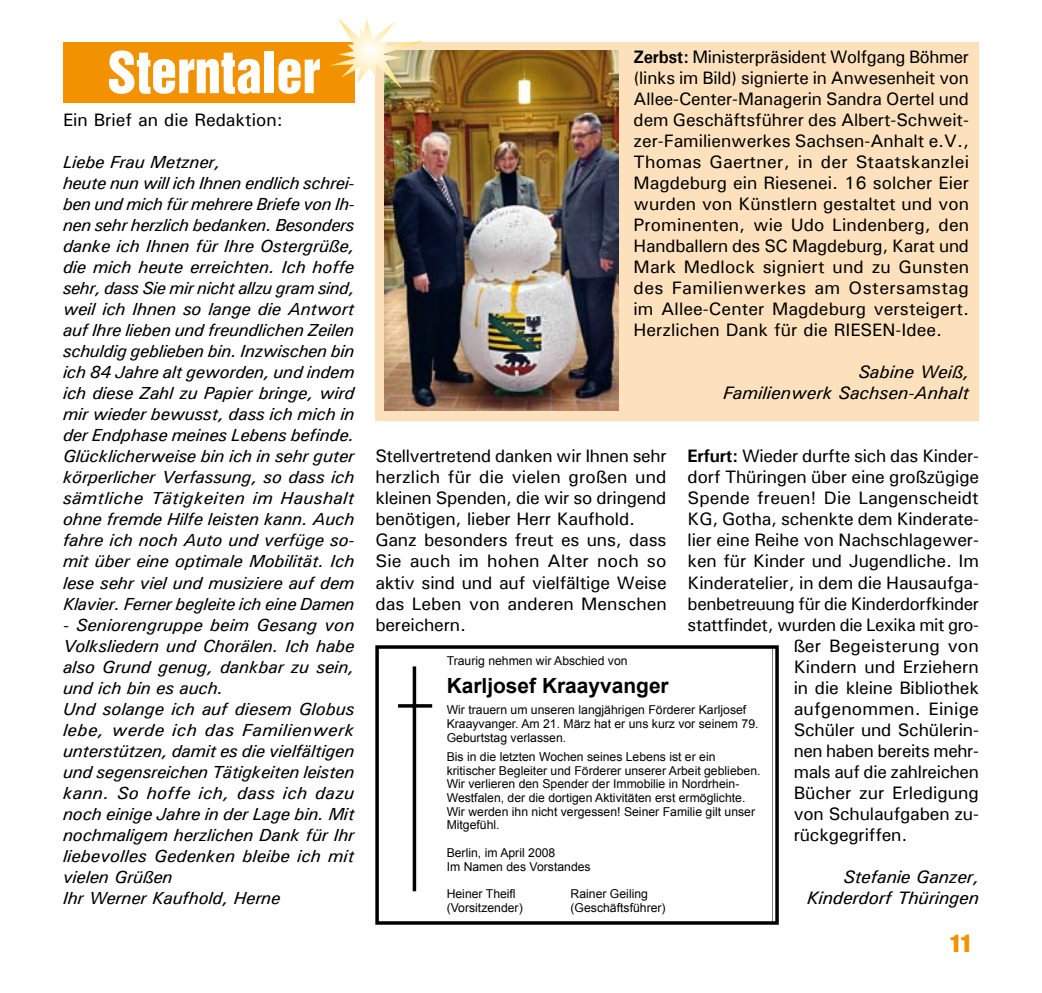
<style>
.page{position:relative;width:1042px;height:993px;background:#fff}
.page>*{position:absolute;margin:0;border:0;box-sizing:border-box;transform-origin:0 0}
.t1{font:52.5px "Helvetica Inserat";color:#fff}
.t2{font:900 condensed 24.5px "Helvetica Neue";color:#f39200}
.t3{font:700 21px "Arial";color:#000203}
.t4{font:500 18.03px/21px "Univers";letter-spacing:-.01em;color:#000}
.t5{font:italic 500 18.03px/21px "Univers";color:#000;text-align:right}
.t6{font:500 18.03px "Univers";letter-spacing:.01em;color:#000}
.t7{font:italic 500 17.5px/21px "Univers";letter-spacing:-.01em;color:#000}
.t8{font:12.25px/13.8px "Arial";color:#000203}
.s1{font-weight:700}
</style>
<div class="page">
<div style="left:63px;top:42px;width:291px;height:61px;background:#f39200"></div>
<div style="left:375px;top:42px;width:604px;height:378px;background:#fde1bc"></div>
<img style="left:384px;top:51px;width:235px;height:359px">
<svg style="left:375px;top:645px;width:404px;height:280px"></svg>
<svg style="left:330px;top:19px;width:95px;height:70px"></svg>
<h1 class="t1" style="left:107px;top:41px;width:214px">Sterntaler</h1>
<p class="t4" style="left:633px;top:46px;width:337px;text-align:justify"><span class="s1">Zerbst:</span> Ministerpräsident Wolfgang Böhmer (links im Bild) signierte in Anwesenheit von Allee-Center-Managerin Sandra Oertel und dem Geschäftsführer des Albert-Schweit&shy;zer-Familienwerkes Sachsen-Anhalt e.V., Thomas Gaertner, in der Staatskanzlei Magdeburg ein Riesenei. 16 solcher Eier wurden von Künstlern gestaltet und von Prominenten, wie Udo Lindenberg, den Handballern des SC Magdeburg, Karat und Mark Medlock signiert und zu Gunsten des Familienwerkes am Ostersamstag im Allee-Center Magdeburg versteigert.<br>Herzlichen Dank für die RIESEN-Idee.</p>
<p class="t5" style="left:723px;top:361px;width:247px">Sabine Weiß,<br>Familienwerk Sachsen-Anhalt</p>
<p class="t4" style="left:63px;top:109px;width:221px">Ein Brief an die Redaktion:</p>
<p class="t7" style="left:63px;top:151px;width:293px">Liebe Frau Metzner,<br>heute nun will ich Ihnen endlich schrei&shy;ben und mich für mehrere Briefe von Ih&shy;nen sehr herzlich bedanken. Besonders danke ich Ihnen für Ihre Ostergrüße, die mich heute erreichten. Ich hoffe sehr, dass Sie mir nicht allzu gram sind, weil ich Ihnen so lange die Antwort auf Ihre lieben und freundlichen Zeilen schuldig geblieben bin. Inzwischen bin ich 84 Jahre alt geworden, und indem ich diese Zahl zu Papier bringe, wird mir wieder bewusst, dass ich mich in der Endphase meines Lebens befinde.<br>Glücklicherweise bin ich in sehr guter körperlicher Verfassung, so dass ich sämtliche Tätigkeiten im Haushalt ohne fremde Hilfe leisten kann. Auch fahre ich noch Auto und verfüge so&shy;mit über eine optimale Mobilität. Ich lese sehr viel und musiziere auf dem Klavier. Ferner begleite ich eine Damen</p>
<p class="t7" style="left:63px;top:613px;width:293px">- Seniorengruppe beim Gesang von<br>Volksliedern und Chorälen. Ich habe also Grund genug, dankbar zu sein, und ich bin es auch.<br>Und solange ich auf diesem Globus lebe, werde ich das Familienwerk unterstützen, damit es die vielfältigen und segensreichen Tätigkeiten leisten kann. So hoffe ich, dass ich dazu noch einige Jahre in der Lage bin. Mit nochmaligem herzlichen Dank für Ihr liebevolles Gedenken bleibe ich mit vielen Grüßen<br>Ihr Werner Kaufhold, Herne</p>
<p class="t4" style="left:375px;top:445px;width:293px">Stellvertretend danken wir Ihnen sehr herzlich für die vielen großen und kleinen Spenden, die wir so dringend benötigen, lieber Herr Kaufhold.<br>Ganz besonders freut es uns, dass<br>Sie auch im hohen Alter noch so aktiv sind und auf vielfältige Weise das Leben von anderen Menschen bereichern.</p>
<p class="t4" style="left:687px;top:445px;width:293px"><span class="s1">Erfurt:</span> Wieder durfte sich das Kinder-</p>
<p class="t4" style="left:687px;top:466px;width:293px">dorf Thüringen über eine großzügige</p>
<p class="t4" style="left:687px;top:487px;width:293px">Spende freuen! Die Langenscheidt</p>
<p class="t4" style="left:687px;top:508px;width:293px">KG, Gotha, schenkte dem Kinderate-</p>
<p class="t4" style="left:687px;top:529px;width:293px">lier eine Reihe von Nachschlagewer-</p>
<p class="t4" style="left:687px;top:550px;width:293px">ken für Kinder und Jugendliche. Im</p>
<p class="t4" style="left:687px;top:571px;width:293px">Kinderatelier, in dem die Hausaufga-</p>
<p class="t4" style="left:687px;top:592px;width:293px">benbetreuung für die Kinderdorfkinder</p>
<p class="t4" style="left:687px;top:613px;width:293px">stattfindet, wurden die Lexika mit gro-</p>
<p class="t6" style="left:793px;top:633px;width:187px">ßer Begeisterung von</p>
<p class="t4" style="left:793px;top:655px;width:187px">Kindern und Erziehern</p>
<p class="t4" style="left:793px;top:676px;width:187px">in die kleine Bibliothek</p>
<p class="t4" style="left:793px;top:697px;width:187px">aufgenommen. Einige</p>
<p class="t4" style="left:793px;top:718px;width:187px">Schüler und Schülerin-</p>
<p class="t4" style="left:793px;top:739px;width:187px">nen haben bereits mehr-</p>
<p class="t4" style="left:793px;top:760px;width:187px">mals auf die zahlreichen</p>
<p class="t4" style="left:793px;top:781px;width:187px">Bücher zur Erledigung</p>
<p class="t4" style="left:793px;top:802px;width:187px">von Schulaufgaben zu-</p>
<p class="t4" style="left:793px;top:823px;width:115px">rückgegriffen.</p>
<p class="t5" style="left:807px;top:865px;width:174px">Stefanie Ganzer,<br>Kinderdorf Thüringen</p>
<p class="t8" style="left:447px;top:654px;width:182px">Traurig nehmen wir Abschied von</p>
<p class="t8" style="left:447px;top:702px;width:313px">Wir trauern um unseren langjährigen Förderer Karljosef<br>Kraayvanger. Am 21. März hat er uns kurz vor seinem 79.<br>Geburtstag verlassen.</p>
<p class="t8" style="left:447px;top:749px;width:315px">Bis in die letzten Wochen seines Lebens ist er ein kritischer Begleiter und Förderer unserer Arbeit geblieben.<br>Wir verlieren den Spender der Immobilie in Nordrhein-Westfalen, der die dortigen Aktivitäten erst ermöglichte.<br>Wir werden ihn nicht vergessen! Seiner Familie gilt unser Mitgefühl.</p>
<p class="t8" style="left:447px;top:845px;width:146px">Berlin, im April 2008<br>Im Namen des Vorstandes</p>
<p class="t8" style="left:447px;top:886px;width:78px">Heiner Theifl (Vorsitzender)</p>
<p class="t3" style="left:447px;top:671px;width:224px">Karljosef Kraayvanger</p>
<p class="t8" style="left:570px;top:886px;width:97px">Rainer Geiling (Geschäftsführer)</p>
<h2 class="t2" style="left:949px;top:927px;width:25px">11</h2>
</div>
